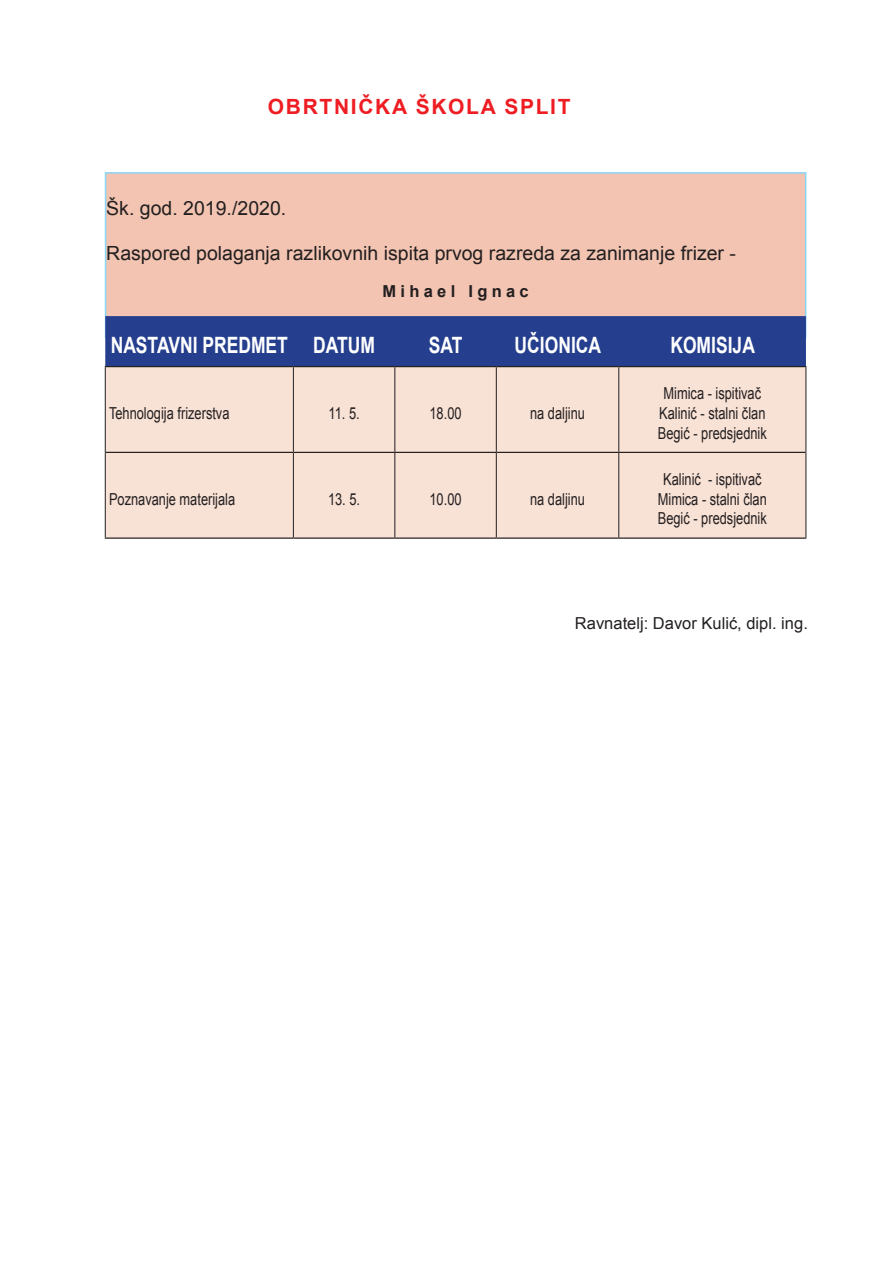
<style>
.page{position:relative;width:893px;height:1263px;background:#fff}
.page>*{position:absolute;margin:0;border:0;box-sizing:border-box;transform-origin:0 0}
.t1{font:700 22.5px "Arial";color:#fff;scale:.78 1}
.t2{font:700 21px "Arial";letter-spacing:.08em;color:#ee1d23}
.t3{font:19.5px "Arial";color:#231f20}
.t4{font:16.5px/19.8px "Arial";color:#231f20;text-align:center;scale:.78 1}
.t5{font:16.5px "Arial";color:#231f20}
.t6{font:700 16.5px "Arial";letter-spacing:.26em;color:#231f20}
</style>
<div class="page">
<div style="left:106px;top:173px;width:700px;height:164px;background:#f2c4b1"></div>
<div style="left:105px;top:172px;width:701px;height:166px;border:2px solid #89d6f7"></div>
<div style="left:105px;top:316px;width:701px;height:50px;background:#253f8e"></div>
<div style="left:106px;top:367px;width:699px;height:170px;background:#f8e1d5"></div>
<hr style="left:293px;top:367px;width:1px;height:85px;background:#231f20">
<hr style="left:394px;top:367px;width:1px;height:85px;background:#231f20">
<hr style="left:496px;top:367px;width:1px;height:85px;background:#231f20">
<hr style="left:618px;top:367px;width:1px;height:85px;background:#231f20">
<hr style="left:293px;top:453px;width:1px;height:84px;background:#231f20">
<hr style="left:394px;top:453px;width:1px;height:84px;background:#231f20">
<hr style="left:496px;top:453px;width:1px;height:84px;background:#231f20">
<hr style="left:618px;top:453px;width:1px;height:84px;background:#231f20">
<hr style="left:105px;top:366px;width:188px;height:1px;background:#231f20">
<hr style="left:293px;top:366px;width:102px;height:1px;background:#231f20">
<hr style="left:395px;top:366px;width:101px;height:1px;background:#231f20">
<hr style="left:496px;top:366px;width:123px;height:1px;background:#231f20">
<hr style="left:619px;top:366px;width:187px;height:1px;background:#231f20">
<hr style="left:106px;top:452px;width:187px;height:1px;background:#231f20">
<hr style="left:293px;top:452px;width:102px;height:1px;background:#231f20">
<hr style="left:395px;top:452px;width:101px;height:1px;background:#231f20">
<hr style="left:496px;top:452px;width:123px;height:1px;background:#231f20">
<hr style="left:619px;top:452px;width:186px;height:1px;background:#231f20">
<hr style="left:105px;top:537px;width:188px;height:2px;background:#231f20">
<hr style="left:293px;top:537px;width:102px;height:2px;background:#231f20">
<hr style="left:395px;top:537px;width:101px;height:2px;background:#231f20">
<hr style="left:496px;top:537px;width:123px;height:2px;background:#231f20">
<hr style="left:619px;top:537px;width:187px;height:2px;background:#231f20">
<hr style="left:105px;top:367px;width:1px;height:85px;background:#231f20">
<hr style="left:805px;top:367px;width:1px;height:85px;background:#231f20">
<hr style="left:105px;top:452px;width:1px;height:85px;background:#231f20">
<hr style="left:805px;top:452px;width:1px;height:85px;background:#231f20">
<p class="t2" style="left:268px;top:93px;width:304px">OBRTNIČKA ŠKOLA SPLIT</p>
<p class="t3" style="left:106px;top:195px;width:181px">Šk. god. 2019./2020.</p>
<p class="t3" style="left:106px;top:240px;width:631px">Raspored polaganja razlikovnih ispita prvog razreda za zanimanje frizer -</p>
<p class="t6" style="left:382px;top:280px;width:148px">Mihael Ignac</p>
<h1 class="t1" style="left:111px;top:330px;width:340px">NASTAVNI PREDMET DATUM</h1>
<h1 class="t1" style="left:429px;top:330px;width:45px">SAT</h1>
<h1 class="t1" style="left:515px;top:330px;width:112px">UČIONICA</h1>
<h1 class="t1" style="left:670px;top:330px;width:110px">KOMISIJA</h1>
<p class="t4" style="left:109px;top:403px;width:156px">Tehnologija frizerstva</p>
<p class="t4" style="left:329px;top:403px;width:41px">11. 5.</p>
<p class="t4" style="left:429px;top:403px;width:43px">18.00</p>
<p class="t4" style="left:530px;top:403px;width:72px">na daljinu</p>
<p class="t4" style="left:109px;top:489px;width:163px">Poznavanje materijala</p>
<p class="t4" style="left:328px;top:489px;width:43px">13. 5.</p>
<p class="t4" style="left:429px;top:489px;width:43px">10.00</p>
<p class="t4" style="left:530px;top:489px;width:72px">na daljinu</p>
<p class="t4" style="left:658px;top:384px;width:141px">Mimica - ispitivač<br>Kalinić - stalni član<br>Begić - predsjednik</p>
<p class="t4" style="left:658px;top:469px;width:141px">Kalinić - ispitivač<br>Mimica - stalni član<br>Begić - predsjednik</p>
<p class="t5" style="left:575px;top:612px;width:234px">Ravnatelj: Davor Kulić, dipl. ing.</p>
</div>
